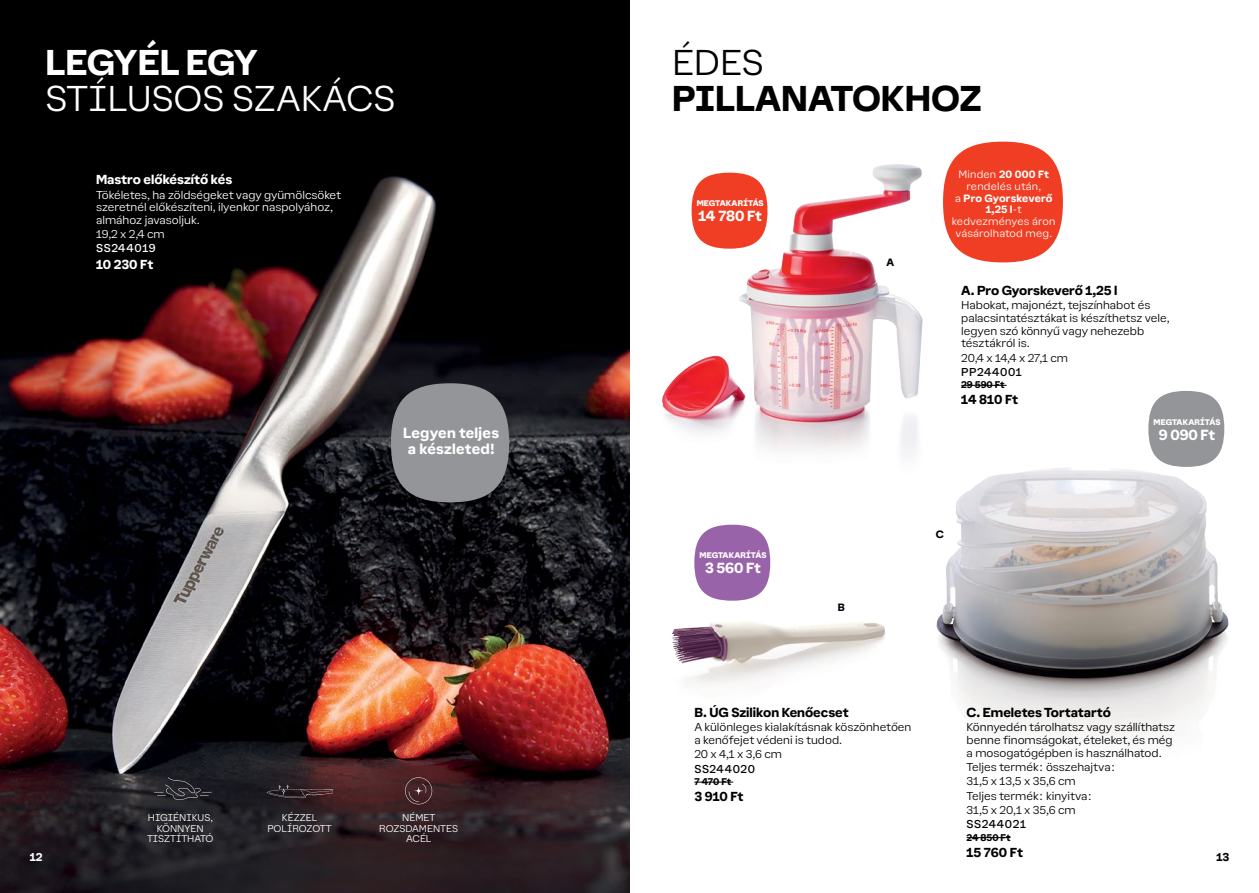
<style>
.page{position:relative;width:1259px;height:893px;background:#fff}
.page>*{position:absolute;margin:0;border:0;box-sizing:border-box;transform-origin:0 0}
.t1{font:300 33px/36px "Earl Sans";color:#fff}
.t2{font:700 33px/36px "Earl Sans";color:#000}
.t3{font:700 13.5px/16.2px "Earl Sans";letter-spacing:.005em;color:#fff;text-align:center}
._5_price{font:700 12px "Earl Sans";color:#000}
._5_price-2{font:700 12px "Earl Sans";color:#fff}
._5_price-3{font:700 12px "Earl Sans";letter-spacing:-.02em;color:#000}
._2_ES_light_7{font:300 10.5px/12.6px "Earl Sans";color:#000}
._2_ES_light_7-2{font:300 10.5px/12.6px "Earl Sans";color:#fff}
._3_code{font:10.5px "Earl Sans";letter-spacing:.06em;color:#000}
._3_code-2{font:10.5px "Earl Sans";letter-spacing:.06em;color:#fff}
._5_price-4{font:700 10.5px "Earl Sans";color:#fff}
._5_price-5{font:700 10.5px "Earl Sans";color:#000}
.t4{font:300 9.75px/11.7px "Earl Sans";letter-spacing:.02em;color:#fff;text-align:center}
.t5{font:700 9.75px "Earl Sans";color:#000}
.t6{font:300 9px/10.8px "Earl Sans";color:#fff;text-align:center}
._4_crossed_price{font:700 9px "Earl Sans";letter-spacing:-.005em;color:#000}
.t7{font:900 7.5px "Earl Sans";letter-spacing:.02em;color:#fff}
.s1{font-weight:700}
.s2{font-weight:300}
</style>
<div class="page">
<img style="left:0;top:0;width:629px;height:893px">
<svg style="left:154px;top:777px;width:58px;height:23px"></svg>
<svg style="left:266px;top:785px;width:66px;height:13px"></svg>
<svg style="left:405px;top:777px;width:27px;height:27px"></svg>
<div style="left:391px;top:383px;width:118px;height:119px;background:#949598;border-radius:50%"></div>
<hr style="left:961px;top:385px;width:45px;height:1px;background:#000">
<hr style="left:694px;top:782px;width:39px;height:1px;background:#000">
<div style="left:694px;top:525px;width:76px;height:76px;background:#9863a9;border-radius:50%"></div>
<div style="left:943px;top:142px;width:120px;height:120px;background:#ef3e23;border-radius:50%"></div>
<img style="left:738px;top:164px;width:184px;height:289px">
<img style="left:672px;top:622px;width:74px;height:31px">
<div style="left:691px;top:173px;width:76px;height:76px;background:#ef3e23;border-radius:50%"></div>
<img style="left:936px;top:467px;width:293px;height:270px">
<hr style="left:966px;top:837px;width:44px;height:1px;background:#000">
<div style="left:1148px;top:391px;width:76px;height:76px;background:#949598;border-radius:50%"></div>
<p class="t1" style="left:46px;top:42px;width:351px"><span class="s1">LEGYÉL EGY<br></span>STÍLUSOS SZAKÁCS</p>
<p class="t2" style="left:672px;top:41px;width:311px"><span class="s2">ÉDES<br></span>PILLANATOKHOZ</p>
<p class="_5_price-2" style="left:96px;top:169px;width:138px">Mastro előkészítő kés</p>
<p class="_2_ES_light_7-2" style="left:96px;top:188px;width:246px">Tökéletes, ha zöldségeket vagy gyümölcsöket szeretnél előkészíteni, ilyenkor naspolyához, almához javasoljuk.</p>
<p class="_2_ES_light_7-2" style="left:96px;top:227px;width:70px">19,2 x 2,4 cm</p>
<p class="_3_code-2" style="left:96px;top:240px;width:61px">SS244019</p>
<p class="_5_price-2" style="left:96px;top:254px;width:59px">10 230 Ft</p>
<p class="t3" style="left:403px;top:423px;width:97px">Legyen teljes a készleted!</p>
<p class="t7" style="left:696px;top:197px;width:68px">MEGTAKARÍTÁS</p>
<p class="t3" style="left:698px;top:207px;width:65px">14 780 Ft</p>
<p class="t7" style="left:699px;top:549px;width:68px">MEGTAKARÍTÁS</p>
<p class="t3" style="left:705px;top:559px;width:57px">3 560 Ft</p>
<p class="t5" style="left:886px;top:254px;width:9px">A</p>
<p class="t5" style="left:838px;top:598px;width:9px">B</p>
<p class="t4" style="left:952px;top:168px;width:105px">Minden <span class="s1">20 000 Ft </span>rendelés után,<br>a <span class="s1">Pro Gyorskeverő<br>1,25 l</span>-t kedvezményes áron vásárolhatod meg.</p>
<p class="_5_price-3" style="left:961px;top:280px;width:158px">A. Pro Gyorskeverő 1,25 l</p>
<p class="_2_ES_light_7" style="left:961px;top:298px;width:210px">Habokat, majonézt, tejszínhabot és palacsintatésztákat is készíthetsz vele, legyen szó könnyű vagy nehezebb tésztákról is.</p>
<p class="_2_ES_light_7" style="left:961px;top:350px;width:108px">20,4 x 14,4 x 27,1 cm</p>
<p class="_3_code" style="left:961px;top:363px;width:62px">PP244001</p>
<p class="_4_crossed_price" style="left:961px;top:377px;width:45px">29 590 Ft</p>
<p class="_5_price" style="left:961px;top:389px;width:58px">14 810 Ft</p>
<p class="t7" style="left:1153px;top:415px;width:68px">MEGTAKARÍTÁS</p>
<p class="t3" style="left:1158px;top:425px;width:58px">9 090 Ft</p>
<p class="t5" style="left:935px;top:526px;width:10px">C</p>
<p class="_5_price" style="left:694px;top:702px;width:156px">B. ÚG Szilikon Kenőecset</p>
<p class="_2_ES_light_7" style="left:694px;top:720px;width:219px">A különleges kialakításnak köszönhetően a kenőfejet védeni is tudod.</p>
<p class="_2_ES_light_7" style="left:694px;top:747px;width:89px">20 x 4,1 x 3,6 cm</p>
<p class="_3_code" style="left:694px;top:760px;width:62px">SS244020</p>
<p class="_4_crossed_price" style="left:694px;top:774px;width:38px">7 470 Ft</p>
<p class="_5_price" style="left:694px;top:786px;width:51px">3 910 Ft</p>
<p class="_5_price" style="left:966px;top:702px;width:146px">C. Emeletes Tortatartó</p>
<p class="_2_ES_light_7" style="left:966px;top:720px;width:210px">Könnyedén tárolhatsz vagy szállíthatsz benne finomságokat, ételeket, és még a mosogatógépben is használhatod.</p>
<p class="_2_ES_light_7" style="left:966px;top:760px;width:150px">Teljes termék: összehajtva:</p>
<p class="_2_ES_light_7" style="left:966px;top:774px;width:111px">31,5 x 13,5 x 35,6 cm</p>
<p class="_2_ES_light_7" style="left:966px;top:788px;width:127px">Teljes termék: kinyitva:</p>
<p class="_2_ES_light_7" style="left:966px;top:803px;width:111px">31,5 x 20,1 x 35,6 cm</p>
<p class="_3_code" style="left:966px;top:815px;width:61px">SS244021</p>
<p class="_4_crossed_price" style="left:966px;top:829px;width:45px">24 850 Ft</p>
<p class="_5_price" style="left:966px;top:842px;width:58px">15 760 Ft</p>
<p class="t6" style="left:147px;top:811px;width:68px">HIGIÉNIKUS,<br>KÖNNYEN<br>TISZTÍTHATÓ</p>
<p class="t6" style="left:267px;top:811px;width:66px">KÉZZEL<br>POLÍROZOTT</p>
<p class="t6" style="left:379px;top:811px;width:80px">NÉMET<br>ROZSDAMENTES<br>ACÉL</p>
<p class="_5_price-4" style="left:30px;top:848px;width:14px">12</p>
<p class="_5_price-5" style="left:1216px;top:848px;width:14px">13</p>
</div>
